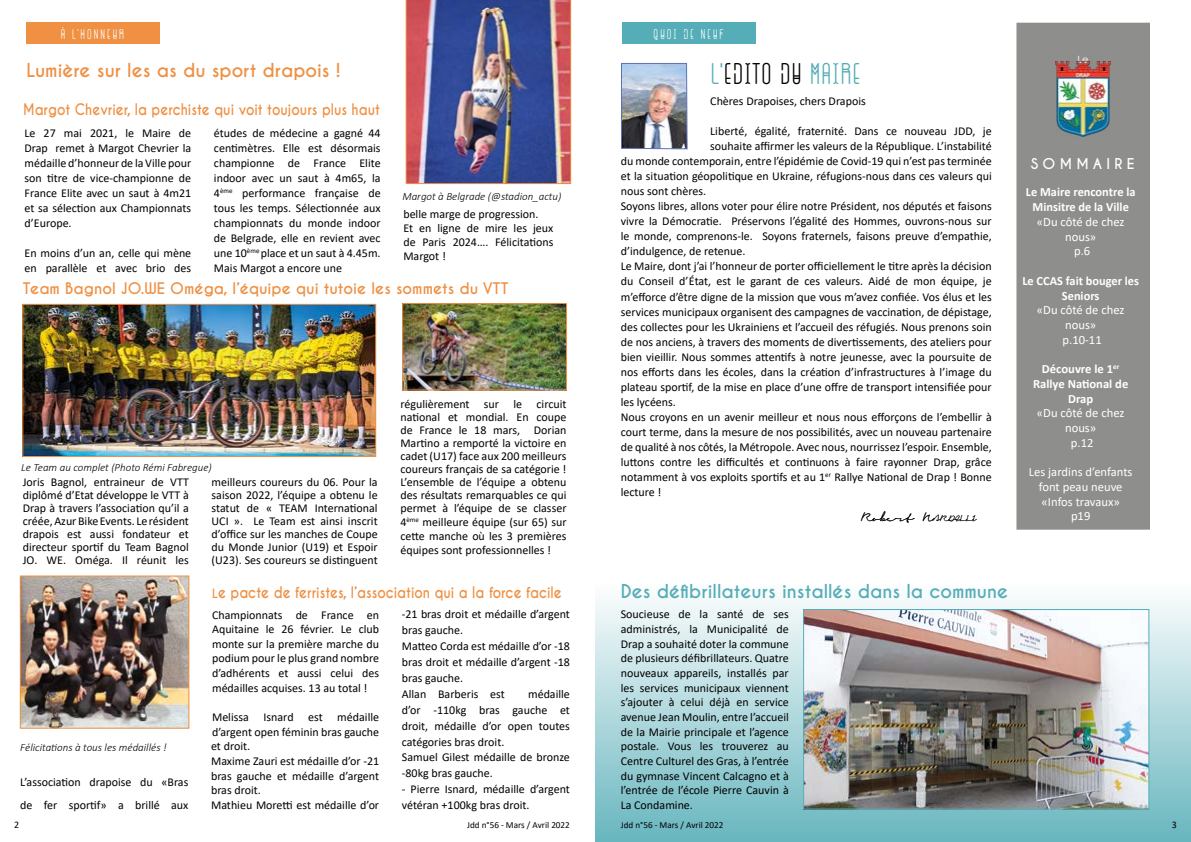
<style>
.page{position:relative;width:1191px;height:842px;background:#fff}
.page>*{position:absolute;margin:0;border:0;box-sizing:border-box;transform-origin:0 0}
.t1{font:30px "GOGOIA Deco";color:#55adb5}
.t2{font:700 18px "Caviar Dreams";color:#55adb7}
.t3{font:700 18px "Caviar Dreams";color:#ef9043}
.t4{font:700 15px "Caviar Dreams";color:#ef9043;scale:.87 1}
.t5{font:700 15px "Caviar Dreams";color:#ef9043}
.t6{font:14px "GOGOIA Deco";letter-spacing:.1em;color:#fff}
.t7{font:700 14px "Caviar Dreams";letter-spacing:.3em;color:#fff}
.t8{font:12.6px/14.7px "Calibri";color:#fff;text-align:center}
.t9{font:700 12.6px/14.7px "Calibri";color:#fff;text-align:center}
.t10{font:12px/14.7px "Calibri";color:#000;text-align:justify}
.t11{font:italic 300 11px "Calibri";color:#000}
.t12{font:10.3px "Signerica Fat";color:#000}
.t13{font:10px "Calibri";color:#000}
.t14{font:10px "Century Gothic";color:#fff}
.t15{font:9.2px "Calibri";color:#000}
.s1{font-size:12px}
.s2{color:#000}
.s3{font-size:7.2px}
</style>
<div class="page">
<div style="left:26px;top:23px;width:133px;height:21px;background:#ef9043"></div>
<div style="left:1017px;top:23px;width:132px;height:506px;background:#8e8e8d"></div>
<div style="left:1016px;top:23px;width:133px;height:507px;border:1px solid #595957"></div>
<div style="left:622px;top:23px;width:133px;height:21px;background:#55adb7"></div>
<img style="left:1055px;top:62px;width:55px;height:75px">
<img style="left:621px;top:63px;width:67px;height:87px">
<svg style="left:595px;top:599px;width:596px;height:243px;background:#a7d4d9"></svg>
<img style="left:406px;top:0;width:165px;height:184px">
<img style="left:24px;top:306px;width:350px;height:149px">
<div style="left:22px;top:304px;width:354px;height:153px;border:1px solid #ef9043"></div>
<img style="left:22px;top:577px;width:165px;height:150px">
<div style="left:20px;top:575px;width:169px;height:154px;border:1px solid #ef9043"></div>
<img style="left:805px;top:611px;width:342px;height:197px">
<div style="left:803px;top:609px;width:346px;height:201px;border:1px solid #55adb7"></div>
<img style="left:404px;top:305px;width:161px;height:83px">
<div style="left:402px;top:303px;width:165px;height:87px;border:1px solid #ef9043"></div>
<p class="t6" style="left:60px;top:27px;width:66px">À L’HONNEUR</p>
<h2 class="t3" style="left:27px;top:59px;width:315px">Lumière sur les as du sport drapois !</h2>
<p class="t4" style="left:23px;top:100px;width:411px">Margot Chevrier, la perchiste qui voit toujours plus haut</p>
<p class="t10" style="left:25px;top:125px;width:168px;line-height:15.1px">Le 27 mai 2021, le Maire de Drap remet à Margot Chevrier la médaille d’honneur de la Ville pour son titre de vice-championne de France Elite avec un saut à 4m21 et sa sélection aux Championnats d’Europe.</p>
<p class="t10" style="left:25px;top:245px;width:168px;line-height:15.1px">En moins d’un an, celle qui mène en parallèle et avec brio des</p>
<p class="t10" style="left:214px;top:125px;width:168px;line-height:15.1px">études de médecine a gagné 44 centimètres. Elle est désormais championne de France Elite indoor avec un saut à 4m65, la 4<sup>ème</sup> performance française de tous les temps. Sélectionnée aux championnats du monde indoor de Belgrade, elle en revient avec une 10<sup>ème</sup> place et un saut à 4.45m.<br>Mais Margot a encore une</p>
<p class="t11" style="left:402px;top:189px;width:160px">Margot à Belgrade (@stadion_actu)</p>
<p class="t10" style="left:403px;top:206px;width:151px;line-height:14px;text-align:left">belle marge de progression.<br>Et en ligne de mire les jeux de Paris 2024…. Félicitations<br>Margot !</p>
<p class="t5" style="left:23px;top:280px;width:487px">Team Bagnol JO.WE Oméga, l’équipe qui tutoie les sommets du VTT</p>
<p class="t10" style="left:400px;top:398px;width:168px;line-height:13px">régulièrement sur le circuit national et mondial. En coupe de France le 18 mars, Dorian Martino a remporté la victoire en cadet (U17) face aux 200 meilleurs coureurs français de sa catégorie !<br>L’ensemble de l’équipe a obtenu des résultats remarquables ce qui permet à l’équipe de se classer</p>
<p class="t10" style="left:400px;top:515px;width:168px;line-height:14px">4<sup>ème</sup> meilleure équipe (sur 65) sur cette manche où les 3 premières équipes sont professionnelles !</p>
<p class="t4" style="left:212px;top:583px;width:403px"><span class="s1">L</span>e pacte de ferristes, l’association qui a la force facile</p>
<p class="t11" style="left:21px;top:460px;width:192px">Le Team au complet (Photo Rémi Fabregue)</p>
<p class="t10" style="left:23px;top:475px;width:168px;line-height:13px">Joris Bagnol, entraineur de VTT diplômé d’Etat développe le VTT à Drap à travers l’association qu’il a créée, Azur Bike Events. Le résident drapois est aussi fondateur et directeur sportif du Team Bagnol JO. WE. Oméga. Il réunit les</p>
<p class="t10" style="left:212px;top:475px;width:168px;line-height:13px">meilleurs coureurs du 06. Pour la saison 2022, l’équipe a obtenu le statut de « TEAM International UCI ». Le Team est ainsi inscrit d’office sur les manches de Coupe du Monde Junior (U19) et Espoir (U23). Ses coureurs se distinguent</p>
<p class="t11" style="left:20px;top:740px;width:148px">Félicitations à tous les médaillés !</p>
<p class="t10" style="left:20px;top:771px;width:170px;line-height:22.8px">L’association drapoise du «Bras de fer sportif» a brillé aux</p>
<p class="t13" style="left:14px;top:817px;width:7px">2</p>
<p class="t10" style="left:212px;top:607px;width:169px">Championnats de France en Aquitaine le 26 février. Le club monte sur la première marche du podium pour le plus grand nombre d’adhérents et aussi celui des médailles acquises. 13 au total !</p>
<p class="t10" style="left:211px;top:709px;width:170px;text-align:left">Melissa Isnard est médaille d’argent open féminin bras gauche et droit.<br>Maxime Zauri est médaille d’or -21 bras gauche et médaille d’argent bras droit.<br>Mathieu Moretti est médaille d’or</p>
<p class="t10" style="left:402px;top:606px;width:170px;line-height:15.9px;text-align:left">-21 bras droit et médaille d’argent bras gauche.<br>Matteo Corda est médaille d’or -18 bras droit et médaille d’argent -18 bras gauche.<br>Allan Barberis est</p>
<p class="t10" style="left:402px;top:686px;width:170px;line-height:15.9px;text-align:left;text-indent:126px">médaille d’or -110kg bras gauche et droit, médaille d’or open toutes catégories bras droit.<br>Samuel Gilest médaille de bronze -80kg bras gauche.</p>
<p class="t10" style="left:402px;top:781px;width:170px;line-height:15.9px">- Pierre Isnard, médaille d’argent vétéran +100kg bras droit.</p>
<p class="t15" style="left:467px;top:818px;width:104px">Jdd n°56 - Mars / Avril 2022</p>
<p class="t6" style="left:653px;top:27px;width:72px">QUOI DE NEUF</p>
<h1 class="t1" style="left:710px;top:58px;width:152px">L'<span class="s2">EDITO DU</span> MAIRE</h1>
<p class="t10" style="left:710px;top:94px;width:157px">Chères Drapoises, chers Drapois</p>
<p class="t10" style="left:710px;top:124px;width:283px">Liberté, égalité, fraternité. Dans ce nouveau JDD, je</p>
<p class="t10" style="left:710px;top:139px;width:283px">souhaite affirmer les valeurs de la République. L’instabilité</p>
<p class="t10" style="left:621px;top:154px;width:372px">du monde contemporain, entre l’épidémie de Covid-19 qui n’est pas terminée</p>
<p class="t10" style="left:621px;top:169px;width:372px">et la situation géopolitique en Ukraine, réfugions-nous dans ces valeurs qui</p>
<p class="t10" style="left:621px;top:184px;width:87px">nous sont chères.</p>
<p class="t10" style="left:621px;top:199px;width:372px">Soyons libres, allons voter pour élire notre Président, nos députés et faisons</p>
<p class="t10" style="left:621px;top:214px;width:372px">vivre la Démocratie. Préservons l’égalité des Hommes, ouvrons-nous sur</p>
<p class="t10" style="left:621px;top:229px;width:372px">le monde, comprenons-le. Soyons fraternels, faisons preuve d’empathie,</p>
<p class="t10" style="left:621px;top:244px;width:126px">d’indulgence, de retenue.</p>
<p class="t10" style="left:621px;top:259px;width:372px">Le Maire, dont j’ai l’honneur de porter officiellement le titre après la décision</p>
<p class="t10" style="left:621px;top:274px;width:372px">du Conseil d’État, est le garant de ces valeurs. Aidé de mon équipe, je</p>
<p class="t10" style="left:621px;top:289px;width:372px">m’efforce d’être digne de la mission que vous m’avez confiée. Vos élus et les</p>
<p class="t10" style="left:621px;top:304px;width:372px">services municipaux organisent des campagnes de vaccination, de dépistage,</p>
<p class="t10" style="left:621px;top:319px;width:372px">des collectes pour les Ukrainiens et l’accueil des réfugiés. Nous prenons soin</p>
<p class="t10" style="left:621px;top:334px;width:372px">de nos anciens, à travers des moments de divertissements, des ateliers pour</p>
<p class="t10" style="left:621px;top:349px;width:372px">bien vieillir. Nous sommes attentifs à notre jeunesse, avec la poursuite de</p>
<p class="t10" style="left:621px;top:364px;width:372px">nos efforts dans les écoles, dans la création d’infrastructures à l’image du</p>
<p class="t10" style="left:621px;top:379px;width:372px">plateau sportif, de la mise en place d’une offre de transport intensifiée pour</p>
<p class="t10" style="left:621px;top:394px;width:57px">les lycéens.</p>
<p class="t10" style="left:621px;top:409px;width:372px">Nous croyons en un avenir meilleur et nous nous efforçons de l’embellir à</p>
<p class="t10" style="left:621px;top:424px;width:372px">court terme, dans la mesure de nos possibilités, avec un nouveau partenaire</p>
<p class="t10" style="left:621px;top:439px;width:372px">de qualité à nos côtés, la Métropole. Avec nous, nourrissez l’espoir. Ensemble,</p>
<p class="t10" style="left:621px;top:454px;width:372px">luttons contre les difficultés et continuons à faire rayonner Drap, grâce</p>
<p class="t10" style="left:621px;top:469px;width:372px">notamment à vos exploits sportifs et au 1<sup>er</sup> Rallye National de Drap ! Bonne</p>
<p class="t10" style="left:621px;top:484px;width:42px">lecture !</p>
<p class="t12" style="left:861px;top:511px;width:116px">Robert N<span class="s3">ARDELLI</span></p>
<p class="t14" style="left:1077px;top:53px;width:13px">Le</p>
<p class="t7" style="left:1031px;top:155px;width:105px">SOMMAIRE</p>
<p class="t9" style="left:1026px;top:185px;width:111px">Le Maire rencontre la<br>Minsitre de la Ville</p>
<p class="t8" style="left:1037px;top:214px;width:89px">«Du côté de chez nous»<br>p.6</p>
<p class="t9" style="left:1022px;top:273px;width:118px">Le CCAS fait bouger les<br>Seniors</p>
<p class="t8" style="left:1037px;top:302px;width:89px">«Du côté de chez nous»<br>p.10-11</p>
<p class="t9" style="left:1033px;top:361px;width:97px">Découvre le 1<sup>er<br></sup>Rallye National de<br>Drap</p>
<p class="t8" style="left:1037px;top:405px;width:89px">«Du côté de chez nous»<br>p.12</p>
<p class="t8" style="left:1029px;top:464px;width:105px">Les jardins d’enfants font peau neuve «Infos travaux»<br>p19</p>
<h2 class="t2" style="left:621px;top:580px;width:389px">Des défibrillateurs installés dans la commune</h2>
<p class="t10" style="left:621px;top:607px;width:170px">Soucieuse de la santé de ses administrés, la Municipalité de Drap a souhaité doter la commune de plusieurs défibrillateurs. Quatre nouveaux appareils, installés par les services municipaux viennent s’ajouter à celui déjà en service avenue Jean Moulin, entre l’accueil de la Mairie principale et l’agence postale. Vous les trouverez au Centre Culturel des Gras, à l’entrée du gymnase Vincent Calcagno et à l’entrée de l’école Pierre Cauvin à La Condamine.</p>
<p class="t15" style="left:621px;top:818px;width:104px">Jdd n°56 - Mars / Avril 2022</p>
<p class="t13" style="left:1171px;top:817px;width:7px">3</p>
</div>
